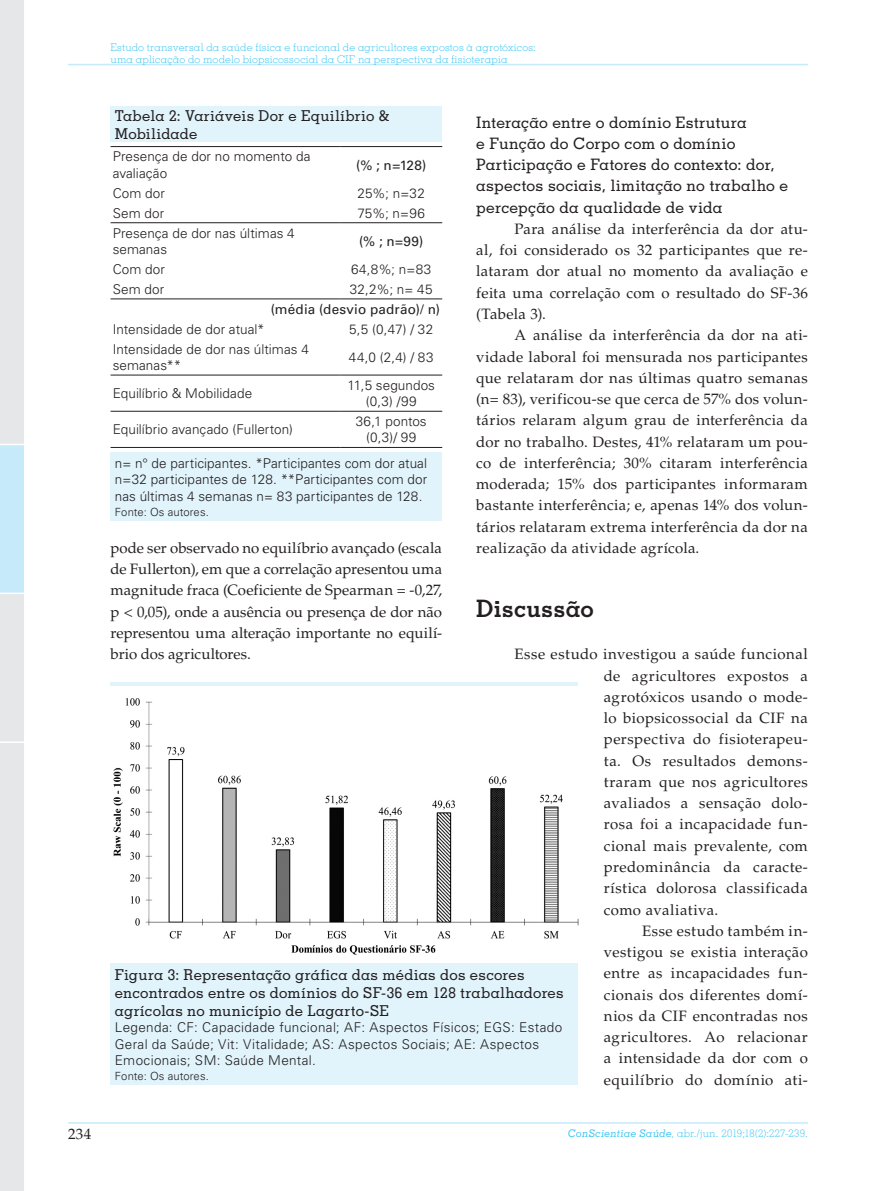
<style>
.page{position:relative;width:893px;height:1191px;background:#fff}
.page>*{position:absolute;margin:0;border:0;box-sizing:border-box;transform-origin:0 0}
.CS_Subtitulo{font:700 24px "Memphis LT Std";letter-spacing:.01em;color:#231f20}
.CS_Subtitulo_3{font:500 15.75px/21.3px "Memphis LT Std";letter-spacing:.01em;color:#231f20}
.CS_Normal{font:15px/21.3px "Palatino LT Std";letter-spacing:.02em;color:#231f20;text-align:justify}
.CS_Tabela_-_titulo{font:500 15px/18px "Memphis LT Std";letter-spacing:.01em;color:#231f20}
.CS_Tabela_-_corpo{font:300 13.5px/16.2px "Univers LT Std";letter-spacing:.01em;color:#231f20}
.t1{font:13.5px/20px "Univers LT Std";letter-spacing:.015em;color:#231f20}
.Cs_Tabela_-_nota{font:300 11.25px "Univers LT Std";letter-spacing:.01em;color:#231f20}
.t2{font:300 10.5px/12.6px "Memphis LT Std";letter-spacing:.02em;color:#40c7f4}
.s1{font-weight:300}
.s2{font-weight:500;font-style:italic}
</style>
<div class="page">
<hr style="left:68px;top:64px;width:740px;height:1px;background:#c6eafa">
<hr style="left:68px;top:1122px;width:740px;height:1px;background:#c6eafa">
<svg style="left:0;top:0;width:24px;height:1191px;background:#e2e7eb"></svg>
<hr style="left:0;top:592px;width:26px;height:2px;background:#fff">
<hr style="left:0;top:741px;width:26px;height:2px;background:#fff">
<div style="left:111px;top:106px;width:331px;height:414px;background:#e1f4fc"></div>
<div style="left:111px;top:142px;width:331px;height:310px;background:#fff"></div>
<hr style="left:111px;top:222px;width:229px;height:1px;background:#231f20">
<hr style="left:340px;top:222px;width:102px;height:1px;background:#231f20">
<hr style="left:111px;top:299px;width:229px;height:1px;background:#231f20">
<hr style="left:340px;top:299px;width:102px;height:1px;background:#231f20">
<hr style="left:111px;top:375px;width:229px;height:1px;background:#231f20">
<hr style="left:340px;top:375px;width:102px;height:1px;background:#231f20">
<hr style="left:111px;top:411px;width:229px;height:1px;background:#231f20">
<hr style="left:340px;top:411px;width:102px;height:1px;background:#231f20">
<hr style="left:111px;top:146px;width:229px;height:1px;background:#231f20">
<hr style="left:340px;top:146px;width:102px;height:1px;background:#231f20">
<hr style="left:111px;top:447px;width:229px;height:1px;background:#231f20">
<hr style="left:340px;top:447px;width:102px;height:1px;background:#231f20">
<div style="left:111px;top:682px;width:467px;height:402px;background:#e1f4fc"></div>
<img style="left:111px;top:686px;width:467px;height:276px">
<p class="t2" style="left:111px;top:41px;width:427px">Estudo transversal da saúde física e funcional de agricultores expostos à agrotóxicos: uma aplicação do modelo biopsicossocial da CIF na perspectiva da fisioterapia</p>
<p class="CS_Tabela_-_titulo" style="left:115px;top:107px;width:276px">Tabela 2: Variáveis Dor e Equilíbrio &amp;<br>Mobilidade</p>
<p class="CS_Tabela_-_corpo" style="left:113px;top:149px;width:199px">Presença de dor no momento da avaliação</p>
<p class="t1" style="left:356px;top:155px;width:72px">(% ; n=128)</p>
<p class="CS_Tabela_-_corpo" style="left:113px;top:185px;width:54px">Com dor</p>
<p class="CS_Tabela_-_corpo" style="left:358px;top:185px;width:69px">25%; n=32</p>
<p class="CS_Tabela_-_corpo" style="left:113px;top:205px;width:53px">Sem dor</p>
<p class="CS_Tabela_-_corpo" style="left:357px;top:205px;width:69px">75%; n=96</p>
<p class="CS_Tabela_-_corpo" style="left:113px;top:225px;width:184px">Presença de dor nas últimas 4 semanas</p>
<p class="t1" style="left:359px;top:231px;width:66px">(% ; n=99)</p>
<p class="CS_Tabela_-_corpo" style="left:113px;top:261px;width:54px">Com dor</p>
<p class="CS_Tabela_-_corpo" style="left:351px;top:261px;width:82px">64,8%; n=83</p>
<p class="CS_Tabela_-_corpo" style="left:113px;top:281px;width:53px">Sem dor</p>
<p class="t1" style="left:271px;top:279px;width:171px;text-indent:79px"><span class="s1">32,2%; n= 45 </span>(média (desvio padrão)/ n)</p>
<p class="CS_Tabela_-_corpo" style="left:113px;top:321px;width:154px">Intensidade de dor atual*</p>
<p class="CS_Tabela_-_corpo" style="left:349px;top:321px;width:85px">5,5 (0,47) / 32</p>
<p class="CS_Tabela_-_corpo" style="left:113px;top:341px;width:198px">Intensidade de dor nas últimas 4 semanas**</p>
<p class="CS_Tabela_-_corpo" style="left:349px;top:349px;width:86px">44,0 (2,4) / 83</p>
<p class="CS_Tabela_-_corpo" style="left:113px;top:385px;width:141px">Equilíbrio &amp; Mobilidade</p>
<p class="CS_Tabela_-_corpo" style="left:347px;top:377px;width:89px;text-align:center">11,5 segundos (0,3) /99</p>
<p class="CS_Tabela_-_corpo" style="left:113px;top:421px;width:182px">Equilíbrio avançado (Fullerton)</p>
<p class="CS_Tabela_-_corpo" style="left:356px;top:413px;width:73px;text-align:center">36,1 pontos (0,3)/ 99</p>
<p class="CS_Tabela_-_corpo" style="left:115px;top:455px;width:314px;text-align:justify">n= n° de participantes. *Participantes com dor atual n=32 participantes de 128. **Participantes com dor nas últimas 4 semanas n= 83 participantes de 128.</p>
<p class="Cs_Tabela_-_nota" style="left:115px;top:505px;width:96px">Fonte: Os autores.</p>
<p class="CS_Subtitulo_3" style="left:476px;top:111px;width:314px">Interação entre o domínio Estrutura<br>e Função do Corpo com o domínio Participação e Fatores do contexto: dor, aspectos sociais, limitação no trabalho e percepção da qualidade de vida</p>
<p class="CS_Normal" style="left:476px;top:218px;width:333px;text-indent:38px">Para análise da interferência da dor atu&shy;al, foi considerado os 32 participantes que re&shy;lataram dor atual no momento da avaliação e feita uma correlação com o resultado do SF-36 (Tabela 3).</p>
<p class="CS_Normal" style="left:476px;top:325px;width:333px;text-indent:38px">A análise da interferência da dor na ati&shy;vidade laboral foi mensurada nos participantes que relataram dor nas últimas quatro semanas (n= 83), verificou-se que cerca de 57% dos volun&shy;tários relaram algum grau de interferência da dor no trabalho. Destes, 41% relataram um pou&shy;co de interferência; 30% citaram interferência moderada; 15% dos participantes informaram bastante interferência; e, apenas 14% dos volun&shy;tários relataram extrema interferência da dor na realização da atividade agrícola.</p>
<p class="CS_Normal" style="left:111px;top:537px;width:333px">pode ser observado no equilíbrio avançado (escala de Fullerton), em que a correlação apresentou uma magnitude fraca (Coeficiente de Spearman = -0,27, p &lt; 0,05), onde a ausência ou presença de dor não representou uma alteração importante no equilí&shy;brio dos agricultores.</p>
<p class="CS_Subtitulo" style="left:476px;top:593px;width:119px">Discussão</p>
<p class="CS_Normal" style="left:604px;top:644px;width:206px;text-indent:-89px">Esse estudo investigou a saúde funcional de agricultores expostos a agrotóxicos usando o mode&shy;lo biopsicossocial da CIF na perspectiva do fisioterapeu&shy;ta. Os resultados demons&shy;traram que nos agricultores avaliados a sensação dolo&shy;rosa foi a incapacidade fun&shy;cional mais prevalente, com predominância da caracte&shy;rística dolorosa classificada como avaliativa.</p>
<p class="CS_Normal" style="left:604px;top:920px;width:206px;text-indent:38px">Esse estudo também in&shy;vestigou se existia interação entre as incapacidades fun&shy;cionais dos diferentes domí&shy;nios da CIF encontradas nos agricultores. Ao relacionar a intensidade da dor com o equilíbrio do domínio ati-</p>
<p class="CS_Tabela_-_titulo" style="left:115px;top:965px;width:450px">Figura 3: Representação gráfica das médias dos escores encontrados entre os domínios do SF-36 em 128 trabalhadores agrícolas no município de Lagarto-SE</p>
<p class="CS_Tabela_-_corpo" style="left:115px;top:1019px;width:449px">Legenda: CF: Capacidade funcional; AF: Aspectos Físicos; EGS: Estado<br>Geral da Saúde; Vit: Vitalidade; AS: Aspectos Sociais; AE: Aspectos<br>Emocionais; SM: Saúde Mental.</p>
<p class="Cs_Tabela_-_nota" style="left:115px;top:1069px;width:96px">Fonte: Os autores.</p>
<p class="CS_Normal" style="left:68px;top:1123px;width:25px">234</p>
<p class="t2" style="left:568px;top:1127px;width:241px"><span class="s2">ConScientiae Saúde</span>, abr./jun. 2019;18(2):227-239.</p>
</div>
